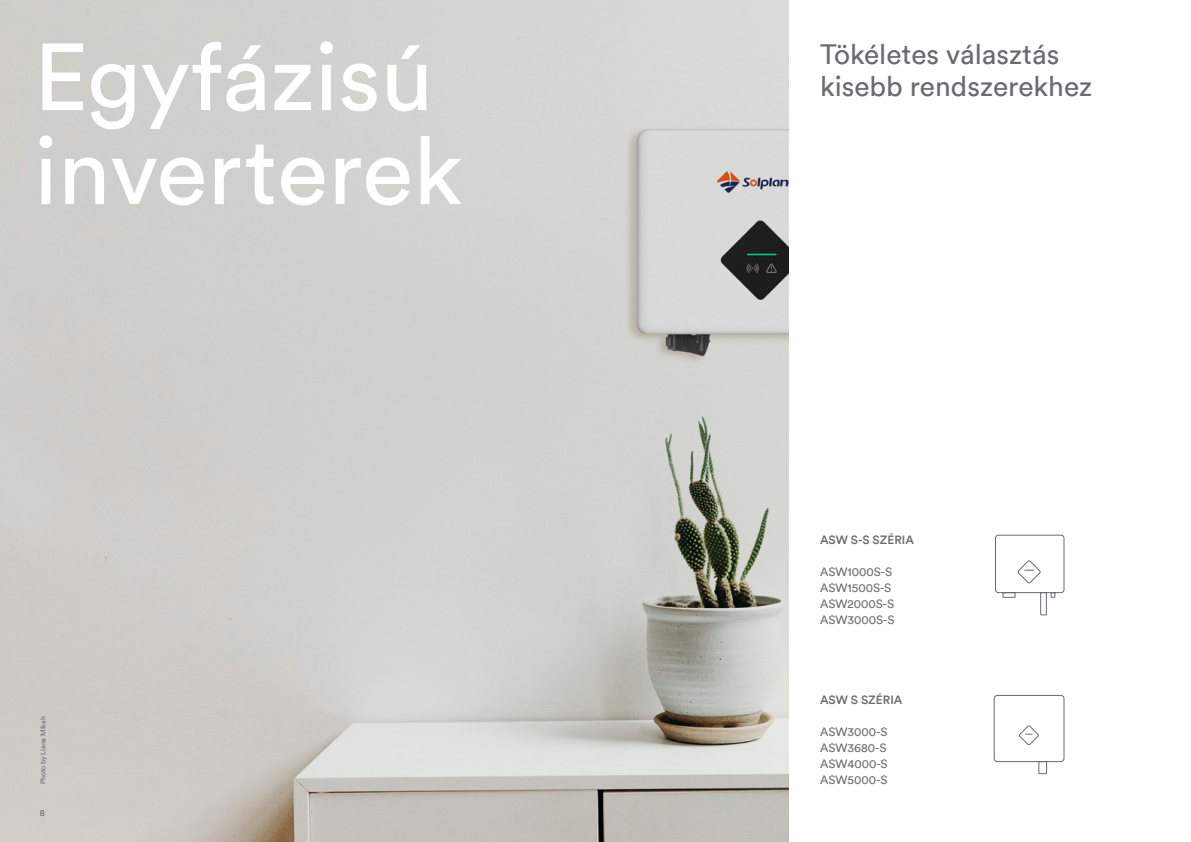
<style>
.page{position:relative;width:1191px;height:842px;background:#fff}
.page>*{position:absolute;margin:0;border:0;box-sizing:border-box;transform-origin:0 0}
.t1{font:94px/94px "Circular";color:#fff}
.t2{font:28px/32px "Circular";color:#676c6e}
.t3{font:12px/16px "Circular";color:#676c6e}
.t4{font:500 12px "Circular";color:#676c6e}
.t5{font:9px "Circular";color:#676c6e}
.t6{font:7px "Circular";color:#676c6e}
</style>
<div class="page">
<svg style="left:995px;top:534px;width:70px;height:82px"></svg>
<svg style="left:993px;top:694px;width:72px;height:81px"></svg>
<img style="left:0;top:0;width:788px;height:842px">
<h1 class="t1" style="left:34px;top:26px;width:430px">Egyfázisú inverterek</h1>
<p class="t6" style="left:38px;top:784px;width:69px;rotate:-90deg">Photo by Liana Mikah</p>
<p class="t5" style="left:40px;top:807px;width:7px">8</p>
<h2 class="t2" style="left:820px;top:37px;width:274px">Tökéletes választás kisebb rendszerekhez</h2>
<p class="t4" style="left:820px;top:532px;width:95px">ASW S-S SZÉRIA</p>
<p class="t3" style="left:820px;top:564px;width:76px">ASW1000S-S<br>ASW1500S-S<br>ASW2000S-S<br>ASW3000S-S</p>
<p class="t4" style="left:820px;top:692px;width:84px">ASW S SZÉRIA</p>
<p class="t3" style="left:820px;top:724px;width:69px;text-align:justify">ASW3000-S ASW3680-S ASW4000-S ASW5000-S</p>
</div>
